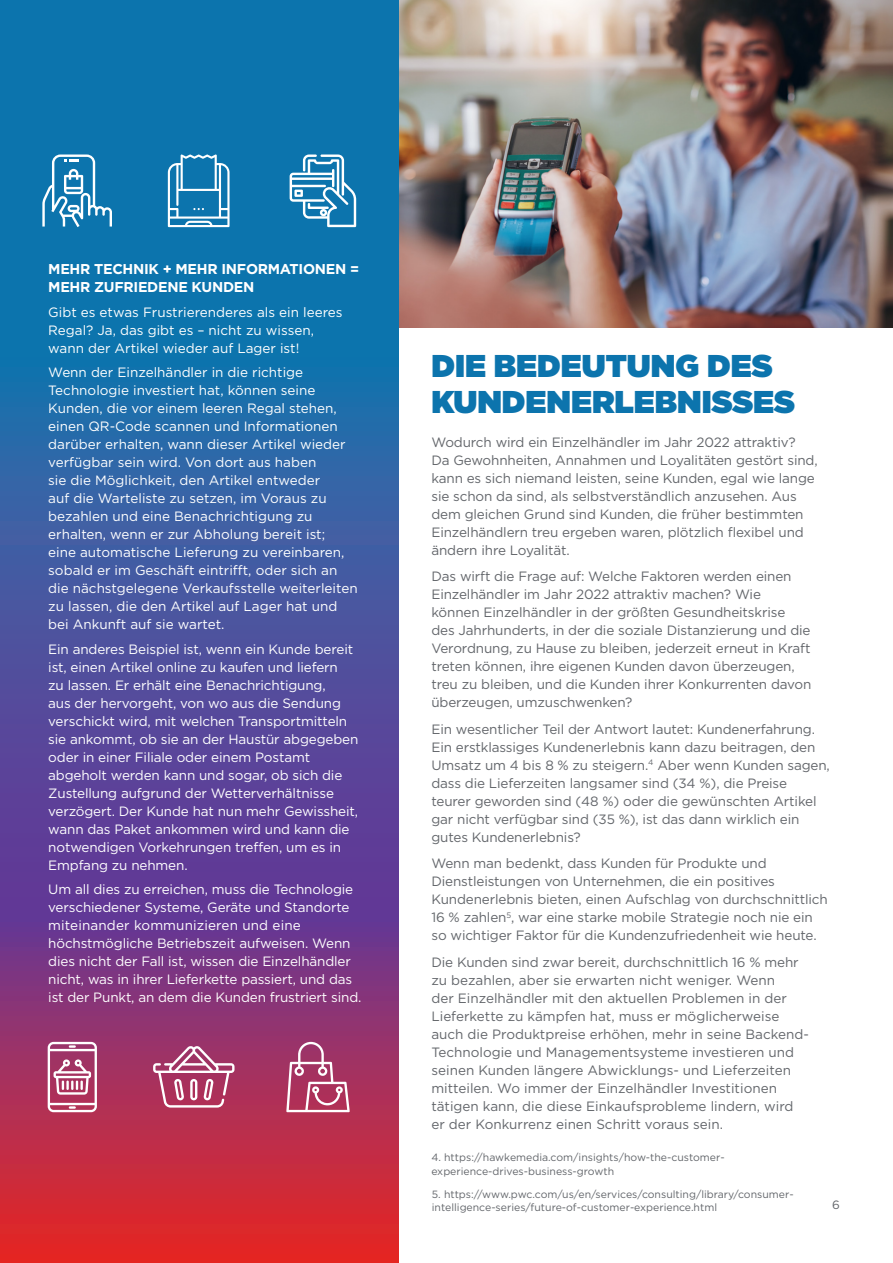
<style>
.page{position:relative;width:893px;height:1263px;background:#fff}
.page>*{position:absolute;margin:0;border:0;box-sizing:border-box;transform-origin:0 0}
.t1{font:900 31.5px/36px "Gotham";color:#0c74ad}
.t2{font:700 14.25px/18px "Gotham";letter-spacing:-.02em;color:#fff}
.t3{font:13.5px/18px "Gotham";letter-spacing:-.01em;color:#63666b}
.t4{font:13.5px/18px "Gotham";letter-spacing:-.01em;color:#fff}
.t5{font:12px "Gotham";color:#63666b}
.t6{font:10.5px/13.5px "Gotham";color:#63666b}
</style>
<div class="page">
<img style="left:399px;top:0;width:494px;height:327px">
<svg style="left:0;top:0;width:399px;height:1263px;background:#505290"></svg>
<svg style="left:42px;top:154px;width:70px;height:73px"></svg>
<svg style="left:168px;top:154px;width:62px;height:73px"></svg>
<svg style="left:290px;top:154px;width:66px;height:73px"></svg>
<svg style="left:48px;top:1042px;width:49px;height:70px"></svg>
<svg style="left:153px;top:1046px;width:82px;height:61px"></svg>
<svg style="left:286px;top:1042px;width:64px;height:70px"></svg>
<p class="t2" style="left:48px;top:260px;width:312px">MEHR TECHNIK + MEHR INFORMATIONEN =<br>MEHR ZUFRIEDENE KUNDEN</p>
<p class="t4" style="left:48px;top:303px;width:296px">Gibt es etwas Frustrierenderes als ein leeres<br>Regal? Ja, das gibt es – nicht zu wissen, wann der Artikel wieder auf Lager ist!</p>
<p class="t4" style="left:48px;top:363px;width:311px">Wenn der Einzelhändler in die richtige Technologie investiert hat, können seine Kunden, die vor einem leeren Regal stehen, einen QR-Code scannen und Informationen darüber erhalten, wann dieser Artikel wieder verfügbar sein wird. Von dort aus haben<br>sie die Möglichkeit, den Artikel entweder<br>auf die Warteliste zu setzen, im Voraus zu bezahlen und eine Benachrichtigung zu erhalten, wenn er zur Abholung bereit ist;<br>eine automatische Lieferung zu vereinbaren, sobald er im Geschäft eintrifft, oder sich an die nächstgelegene Verkaufsstelle weiterleiten zu lassen, die den Artikel auf Lager hat und bei Ankunft auf sie wartet.</p>
<p class="t4" style="left:48px;top:639px;width:312px">Ein anderes Beispiel ist, wenn ein Kunde bereit ist, einen Artikel online zu kaufen und liefern<br>zu lassen. Er erhält eine Benachrichtigung,<br>aus der hervorgeht, von wo aus die Sendung verschickt wird, mit welchen Transportmitteln sie ankommt, ob sie an der Haustür abgegeben oder in einer Filiale oder einem Postamt abgeholt werden kann und sogar, ob sich die Zustellung aufgrund der Wetterverhältnisse verzögert. Der Kunde hat nun mehr Gewissheit, wann das Paket ankommen wird und kann die notwendigen Vorkehrungen treffen, um es in Empfang zu nehmen.</p>
<p class="t4" style="left:48px;top:880px;width:315px">Um all dies zu erreichen, muss die Technologie verschiedener Systeme, Geräte und Standorte miteinander kommunizieren und eine höchstmögliche Betriebszeit aufweisen. Wenn dies nicht der Fall ist, wissen die Einzelhändler nicht, was in ihrer Lieferkette passiert, und das ist der Punkt, an dem die Kunden frustriert sind.</p>
<p class="t1" style="left:431px;top:347px;width:365px">DIE BEDEUTUNG DES<br>KUNDENERLEBNISSES</p>
<p class="t3" style="left:431px;top:433px;width:388px">Wodurch wird ein Einzelhändler im Jahr 2022 attraktiv?<br>Da Gewohnheiten, Annahmen und Loyalitäten gestört sind, kann es sich niemand leisten, seine Kunden, egal wie lange sie schon da sind, als selbstverständlich anzusehen. Aus dem gleichen Grund sind Kunden, die früher bestimmten Einzelhändlern treu ergeben waren, plötzlich flexibel und ändern ihre Loyalität.</p>
<p class="t3" style="left:431px;top:567px;width:382px">Das wirft die Frage auf: Welche Faktoren werden einen Einzelhändler im Jahr 2022 attraktiv machen? Wie können Einzelhändler in der größten Gesundheitskrise des Jahrhunderts, in der die soziale Distanzierung und die Verordnung, zu Hause zu bleiben, jederzeit erneut in Kraft treten können, ihre eigenen Kunden davon überzeugen, treu zu bleiben, und die Kunden ihrer Konkurrenten davon überzeugen, umzuschwenken?</p>
<p class="t3" style="left:431px;top:720px;width:400px">Ein wesentlicher Teil der Antwort lautet: Kundenerfahrung.<br>Ein erstklassiges Kundenerlebnis kann dazu beitragen, den Umsatz um 4 bis 8 % zu steigern.<sup>4</sup> Aber wenn Kunden sagen, dass die Lieferzeiten langsamer sind (34 %), die Preise teurer geworden sind (48 %) oder die gewünschten Artikel gar nicht verfügbar sind (35 %), ist das dann wirklich ein gutes Kundenerlebnis?</p>
<p class="t3" style="left:431px;top:854px;width:398px">Wenn man bedenkt, dass Kunden für Produkte und Dienstleistungen von Unternehmen, die ein positives Kundenerlebnis bieten, einen Aufschlag von durchschnittlich 16 % zahlen<sup>5</sup>, war eine starke mobile Strategie noch nie ein so wichtiger Faktor für die Kundenzufriedenheit wie heute.</p>
<p class="t3" style="left:431px;top:953px;width:379px">Die Kunden sind zwar bereit, durchschnittlich 16 % mehr zu bezahlen, aber sie erwarten nicht weniger. Wenn<br>der Einzelhändler mit den aktuellen Problemen in der Lieferkette zu kämpfen hat, muss er möglicherweise auch die Produktpreise erhöhen, mehr in seine Backend-Technologie und Managementsysteme investieren und seinen Kunden längere Abwicklungs- und Lieferzeiten mitteilen. Wo immer der Einzelhändler Investitionen tätigen kann, die diese Einkaufsprobleme lindern, wird er der Konkurrenz einen Schritt voraus sein.</p>
<p class="t6" style="left:431px;top:1151px;width:295px">4. https://hawkemedia.com/insights/how-the-customer&shy;experience-drives-business-growth</p>
<p class="t6" style="left:432px;top:1187px;width:363px">5. https://www.pwc.com/us/en/services/consulting/library/consumer&shy;intelligence-series/future-of-customer-experience.html</p>
<p class="t5" style="left:832px;top:1197px;width:9px">6</p>
</div>
